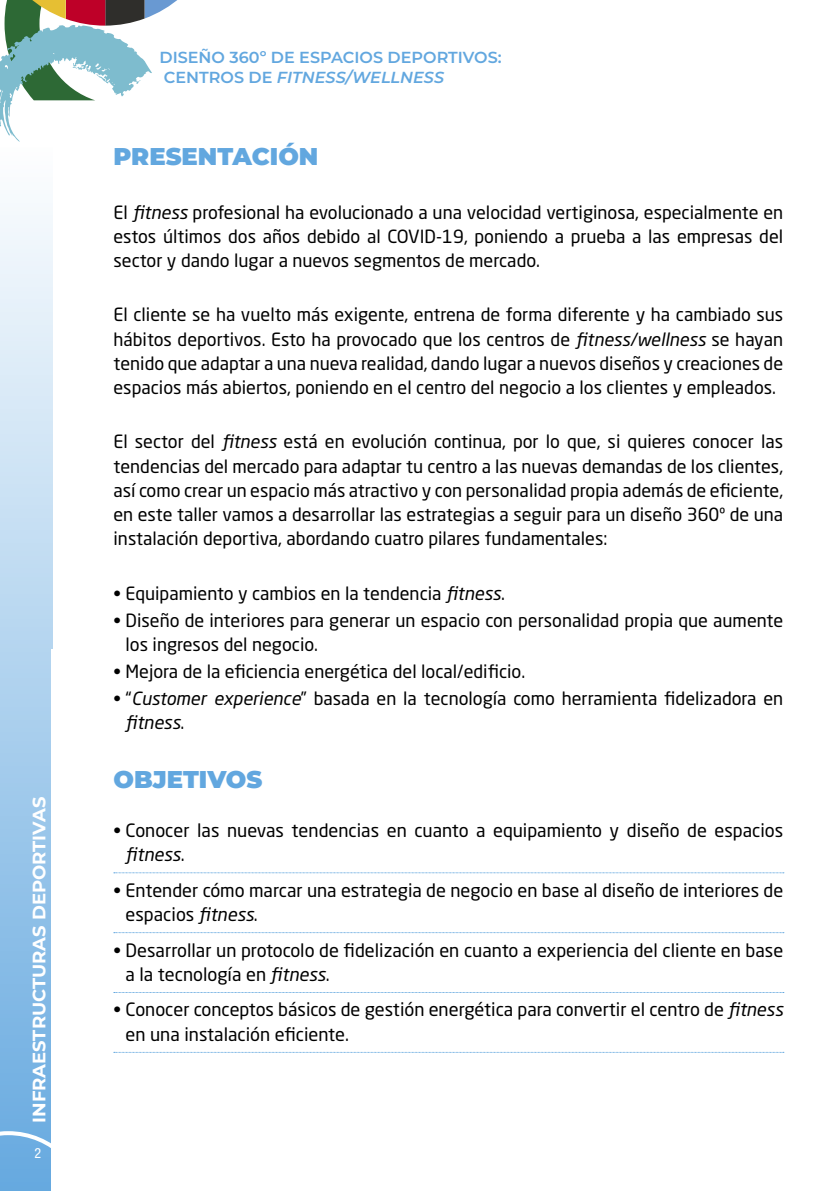
<style>
.page{position:relative;width:840px;height:1191px;background:#fff}
.page>*{position:absolute;margin:0;border:0;box-sizing:border-box;transform-origin:0 0}
.t1{font:900 24.2px "Montserrat";color:#62a7df}
.t2{font:18.2px/24.2px "Neo Sans Pro";color:#000}
.t3{font:italic 18.2px "Neo Sans Pro";color:#000}
.t4{font:18px/24.2px "Neo Sans Pro";color:#000;text-align:justify}
.t5{font:700 18px "Montserrat";color:#fff}
.t6{font:600 16px/19.2px "Montserrat";color:#62a7df}
.t7{font:condensed 14px "Helvetica Neue LT Std";color:#fff}
.s1{font-style:italic}
.s2{font-style:italic;font-size:18.2px}
.s3{font-style:normal;font-size:18px}
</style>
<div class="page">
<div style="left:0;top:147px;width:53px;height:1044px;background:linear-gradient(to bottom,#fdfefe,#66a9df)"></div>
<svg style="left:0;top:0;width:177px;height:142px"></svg>
<svg style="left:0;top:1131px;width:51px;height:60px;background:#73b0e2"></svg>
<div style="left:51px;top:649px;width:785px;height:542px;background:#fff"></div>
<svg style="left:114px;top:872px;width:669px;height:1px"></svg>
<svg style="left:114px;top:932px;width:669px;height:1px"></svg>
<svg style="left:114px;top:992px;width:669px;height:1px"></svg>
<svg style="left:114px;top:1052px;width:669px;height:1px"></svg>
<p class="t5" style="left:26px;top:1123px;width:327px;rotate:-90deg">INFRAESTRUCTURAS DEPORTIVAS</p>
<p class="t7" style="left:34px;top:1144px;width:8px">2</p>
<p class="t6" style="left:159px;top:47px;width:343px">DISEÑO 360º DE ESPACIOS DEPORTIVOS:<br>CENTROS DE <span class="s1">FITNESS/WELLNESS</span></p>
<h1 class="t1" style="left:113px;top:138px;width:206px">PRESENTACIÓN</h1>
<p class="t4" style="left:113px;top:200px;width:671px">El <span class="s2">fitness</span> profesional ha evolucionado a una velocidad vertiginosa, especialmente en estos últimos dos años debido al COVID-19, poniendo a prueba a las empresas del sector y dando lugar a nuevos segmentos de mercado.</p>
<p class="t4" style="left:113px;top:302px;width:671px">El cliente se ha vuelto más exigente, entrena de forma diferente y ha cambiado sus hábitos deportivos. Esto ha provocado que los centros de <span class="s1">fitness/wellness</span> se hayan tenido que adaptar a una nueva realidad, dando lugar a nuevos diseños y creaciones de espacios más abiertos, poniendo en el centro del negocio a los clientes y empleados.</p>
<p class="t4" style="left:113px;top:429px;width:671px">El sector del <span class="s1">fitness</span> está en evolución continua, por lo que, si quieres conocer las tendencias del mercado para adaptar tu centro a las nuevas demandas de los clientes, así como crear un espacio más atractivo y con personalidad propia además de eficiente, en este taller vamos a desarrollar las estrategias a seguir para un diseño 360º de una instalación deportiva, abordando cuatro pilares fundamentales:</p>
<p class="t4" style="left:113px;top:580px;width:393px">• Equipamiento y cambios en la tendencia <span class="s2">fitness</span>.</p>
<p class="t4" style="left:125px;top:607px;width:659px;text-indent:-12px">• Diseño de interiores para generar un espacio con personalidad propia que aumente los ingresos del negocio.</p>
<p class="t4" style="left:113px;top:659px;width:413px">• Mejora de la eficiencia energética del local/edificio.</p>
<p class="t4" style="left:113px;top:686px;width:671px">• “<span class="s1">Customer experience</span>” basada en la tecnología como herramienta fidelizadora en</p>
<p class="t3" style="left:125px;top:711px;width:60px">fitness<span class="s3">.</span></p>
<h1 class="t1" style="left:113px;top:761px;width:150px">OBJETIVOS</h1>
<p class="t2" style="left:125px;top:818px;width:658px;text-indent:-12px">• Conocer las nuevas tendencias en cuanto a equipamiento y diseño de espacios <span class="s1">fitness</span>.</p>
<p class="t2" style="left:125px;top:877px;width:658px;text-indent:-12px">• Entender cómo marcar una estrategia de negocio en base al diseño de interiores de espacios <span class="s1">fitness</span>.</p>
<p class="t2" style="left:125px;top:937px;width:658px;text-indent:-12px">• Desarrollar un protocolo de fidelización en cuanto a experiencia del cliente en base a la tecnología en <span class="s1">fitness</span>.</p>
<p class="t2" style="left:125px;top:997px;width:658px;text-indent:-12px">• Conocer conceptos básicos de gestión energética para convertir el centro de <span class="s1">fitness </span>en una instalación eficiente.</p>
</div>
